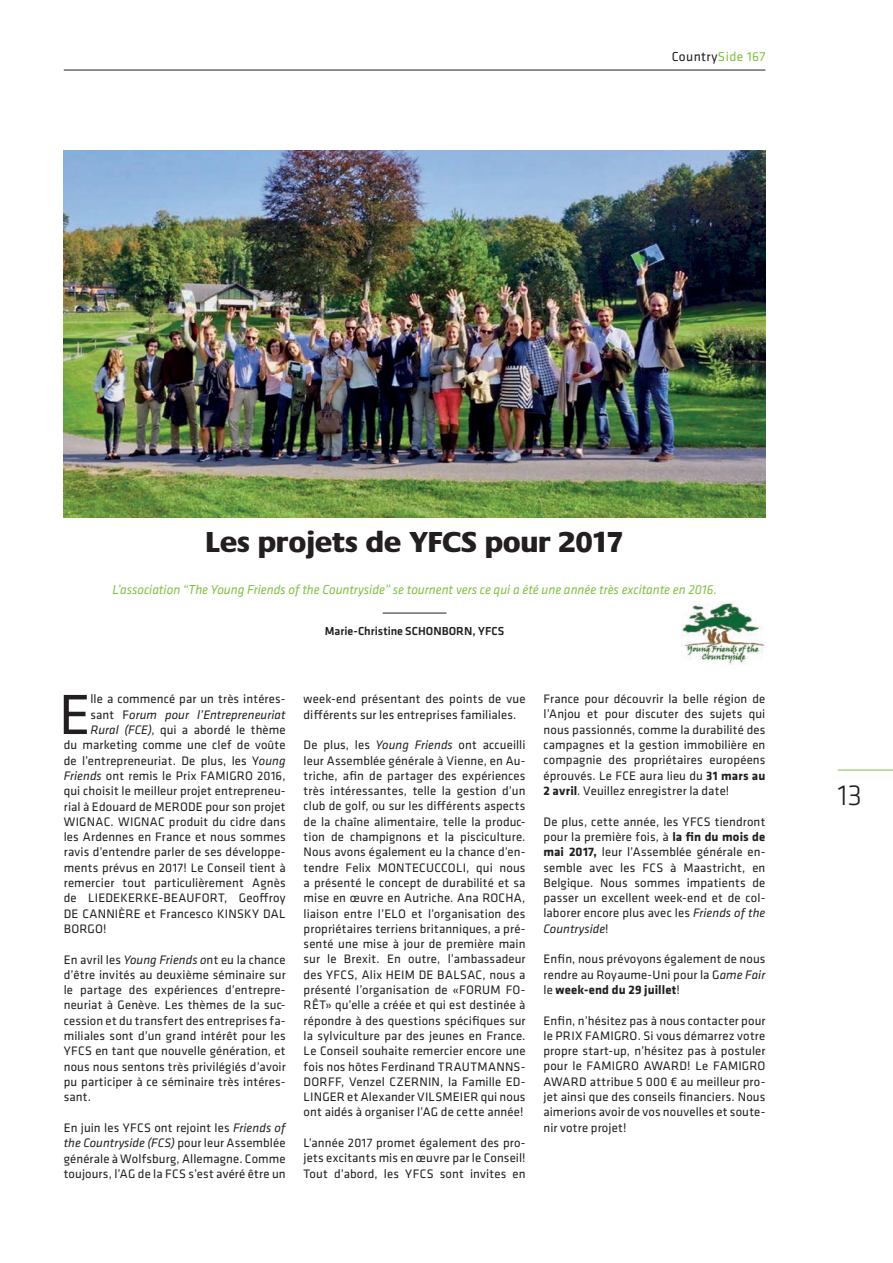
<style>
.page{position:relative;width:893px;height:1263px;background:#fff}
.page>*{position:absolute;margin:0;border:0;box-sizing:border-box;transform-origin:0 0}
.t1{font:58.65px "Klavika";color:#231f20}
.t2{font:800 30px "Praxis";letter-spacing:.005em;color:#231f20}
.t3{font:300 30px "Klavika";color:#231f20}
.t4{font:italic 13.5px "Klavika";letter-spacing:-.005em;color:#7fc241}
.t5{font:13.5px "Klavika";letter-spacing:.03em;color:#231f20}
.t6{font:12.75px/15.3px "Klavika";letter-spacing:.01em;color:#231f20;text-align:justify}
.t7{font:italic 12.75px "Klavika";letter-spacing:.005em;color:#231f20}
.t8{font:500 12px "Klavika";color:#231f20}
.s1{color:#7fc241}
.s2{font-style:normal}
.s3{font-style:italic}
.s4{font-weight:700}
</style>
<div class="page">
<hr style="left:838px;top:770px;width:55px;height:1px;background:#7fc241">
<hr style="left:64px;top:70px;width:701px;height:1px;background:#231f20">
<hr style="left:383px;top:613px;width:63px;height:1px;background:#231f20">
<img style="left:64px;top:151px;width:701px;height:366px">
<img style="left:682px;top:602px;width:83px;height:62px">
<p class="t5" style="left:672px;top:49px;width:95px">Country<span class="s1">Side 167</span></p>
<h2 class="t2" style="left:206px;top:525px;width:419px">Les projets de YFCS pour 2017</h2>
<p class="t4" style="left:112px;top:582px;width:606px">L’association “The Young Friends of the Countryside” se tournent vers ce qui a été une année très excitante en 2016.</p>
<p class="t8" style="left:325px;top:624px;width:181px">Marie-Christine SCHONBORN, YFCS</p>
<h1 class="t1" style="left:59px;top:683px;width:33px">E</h1>
<p class="t6" style="left:90px;top:692px;width:197px">lle a commencé par un très intéres-</p>
<p class="t7" style="left:90px;top:707px;width:197px"><span class="s2">sant F</span>orum pour l’Entrepreneuriat</p>
<p class="t6" style="left:90px;top:722px;width:197px"><span class="s3">Rural (FCE)</span>, qui a abordé le thème</p>
<p class="t6" style="left:64px;top:738px;width:223px">du marketing comme une clef de voûte</p>
<p class="t6" style="left:64px;top:753px;width:223px">de l’entrepreneuriat. De plus, les Y<span class="s3">oung</span></p>
<p class="t6" style="left:64px;top:768px;width:223px"><span class="s3">Friends</span> ont remis le Prix FAMIGRO 2016,</p>
<p class="t6" style="left:64px;top:784px;width:223px">qui choisit le meilleur projet entrepreneu-</p>
<p class="t6" style="left:64px;top:799px;width:223px">rial à Edouard de MERODE pour son projet</p>
<p class="t6" style="left:64px;top:814px;width:223px">WIGNAC. WIGNAC produit du cidre dans</p>
<p class="t6" style="left:64px;top:829px;width:223px">les Ardennes en France et nous sommes</p>
<p class="t6" style="left:64px;top:845px;width:223px">ravis d’entendre parler de ses développe-</p>
<p class="t6" style="left:64px;top:860px;width:223px">ments prévus en 2017! Le Conseil tient à</p>
<p class="t6" style="left:64px;top:875px;width:223px">remercier tout particulièrement Agnès</p>
<p class="t6" style="left:64px;top:891px;width:223px">de LIEDEKERKE-BEAUFORT, Geoffroy</p>
<p class="t6" style="left:64px;top:906px;width:223px">DE CANNIÈRE et Francesco KINSKY DAL</p>
<p class="t6" style="left:64px;top:921px;width:44px">BORGO!</p>
<p class="t6" style="left:64px;top:952px;width:223px">En avril les <span class="s3">Young Friends o</span>nt eu la chance d’être invités au deuxième séminaire sur le partage des expériences d’entrepre&shy;neuriat à Genève. Les thèmes de la suc&shy;cession et du transfert des entreprises fa&shy;miliales sont d’un grand intérêt pour les YFCS en tant que nouvelle génération, et nous nous sentons très privilégiés d’avoir pu participer à ce séminaire très intéres&shy;sant.</p>
<p class="t6" style="left:64px;top:1120px;width:223px">En juin les YFCS ont rejoint les <span class="s3">Friends of the Countryside (FCS)</span> pour leur Assemblée générale à Wolfsburg, Allemagne. Comme toujours, l’AG de la FCS s’est avéré être un</p>
<p class="t6" style="left:304px;top:692px;width:223px">week-end présentant des points de vue différents sur les entreprises familiales.</p>
<p class="t6" style="left:304px;top:737px;width:223px">De plus, les <span class="s3">Young Friends</span> ont accueilli leur Assemblée générale à Vienne, en Au&shy;triche, afin de partager des expériences très intéressantes, telle la gestion d’un club de golf, ou sur les différents aspects de la chaîne alimentaire, telle la produc&shy;tion de champignons et la pisciculture.<br>Nous avons également eu la chance d’en&shy;tendre Felix MONTECUCCOLI, qui nous a présenté le concept de durabilité et sa mise en œuvre en Autriche. Ana ROCHA, liaison entre l’ELO et l’organisation des propriétaires terriens britanniques, a pré&shy;senté une mise à jour de première main sur le Brexit. En outre, l’ambassadeur des YFCS, Alix HEIM DE BALSAC, nous a présenté l’organisation de «FORUM FO-RÊT» qu’elle a créée et qui est destinée à répondre à des questions spécifiques sur la sylviculture par des jeunes en France.<br>Le Conseil souhaite remercier encore une fois nos hôtes Ferdinand TRAUTMANNS-DORFF, Venzel CZERNIN, la Famille ED-LINGER et Alexander VILSMEIER qui nous ont aidés à organiser l’AG de cette année!</p>
<p class="t6" style="left:304px;top:1135px;width:223px">L’année 2017 promet également des pro&shy;jets excitants mis en œuvre par le Conseil!<br>Tout d’abord, les YFCS sont invites en</p>
<p class="t6" style="left:543px;top:691px;width:223px">France pour découvrir la belle région de l’Anjou et pour discuter des sujets qui nous passionnés, comme la durabilité des campagnes et la gestion immobilière en compagnie des propriétaires européens éprouvés. Le FCE aura lieu du <span class="s4">31 mars au 2 avril</span>. Veuillez enregistrer la date!</p>
<p class="t6" style="left:543px;top:814px;width:223px">De plus, cette année, les YFCS tiendront pour la première fois, à <span class="s4">la fin du mois de mai 2017,</span> leur l’Assemblée générale en&shy;semble avec les FCS à Maastricht, en Belgique. Nous sommes impatients de passer un excellent week-end et de col&shy;laborer encore plus avec les <span class="s3">Friends of the Countryside</span>!</p>
<p class="t6" style="left:543px;top:952px;width:223px">Enfin, nous prévoyons également de nous rendre au Royaume-Uni pour la G<span class="s3">ame Fair </span>le <span class="s4">week-end du 29 juillet</span>!</p>
<p class="t6" style="left:543px;top:1013px;width:223px">Enfin, n’hésitez pas à nous contacter pour le PRIX FAMIGRO. Si vous démarrez votre propre start-up, n’hésitez pas à postuler pour le FAMIGRO AWARD! Le FAMIGRO AWARD attribue 5 000 € au meilleur pro&shy;jet ainsi que des conseils financiers. Nous aimerions avoir de vos nouvelles et soute&shy;nir votre projet!</p>
<h2 class="t3" style="left:838px;top:779px;width:26px">13</h2>
</div>
